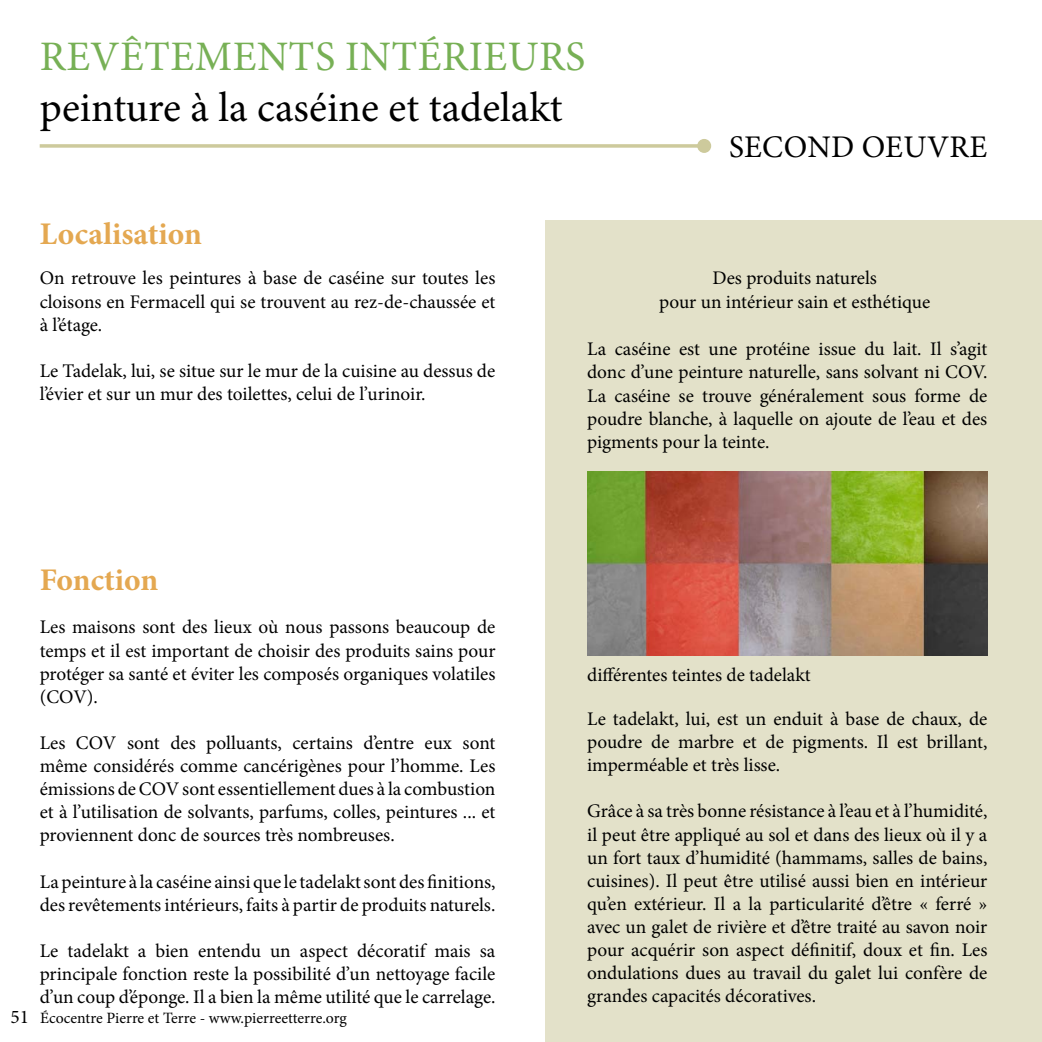
<style>
.page{position:relative;width:1042px;height:1042px;background:#fff}
.page>*{position:absolute;margin:0;border:0;box-sizing:border-box;transform-origin:0 0}
.t1{font:42px "Minion Pro";color:#000}
.t2{font:42px "Minion Pro";letter-spacing:.29em;color:#77b055}
.t3{font:700 31.5px "Minion Pro";color:#e4a851}
.t4{font:31.5px "Minion Pro";color:#000}
.t5{font:19.25px/23.1px "Minion Pro";color:#000;text-align:justify}
.t6{font:15.75px "Minion Pro";color:#000}
</style>
<div class="page">
<div style="left:546px;top:221px;width:496px;height:821px;background:#e3e1c9"></div>
<img style="left:587px;top:471px;width:400px;height:185px">
<svg style="left:40px;top:144px;width:657px;height:4px;background:#d3d0a8"></svg>
<div style="left:697px;top:139px;width:14px;height:14px;background:#cdca9c;border-radius:50%"></div>
<h1 class="t2" style="left:40px;top:29px;width:547px">revêtements intérieurs</h1>
<h1 class="t1" style="left:40px;top:79px;width:524px">peinture à la caséine et tadelakt</h1>
<h2 class="t4" style="left:729px;top:126px;width:259px">second oeuvre</h2>
<h2 class="t3" style="left:40px;top:211px;width:164px">Localisation</h2>
<p class="t5" style="left:40px;top:267px;width:457px">On retrouve les peintures à base de caséine sur toutes les cloisons en Fermacell qui se trouvent au rez-de-chaussée et à l’étage.</p>
<p class="t5" style="left:40px;top:359px;width:457px">Le Tadelak, lui, se situe sur le mur de la cuisine au dessus de l’évier et sur un mur des toilettes, celui de l’urinoir.</p>
<p class="t5" style="left:659px;top:267px;width:272px;text-align:center">Des produits naturels<br>pour un intérieur sain et esthétique</p>
<p class="t5" style="left:587px;top:338px;width:402px">La caséine est une protéine issue du lait. Il s’agit donc d’une peinture naturelle, sans solvant ni COV.<br>La caséine se trouve généralement sous forme de poudre blanche, à laquelle on ajoute de l’eau et des pigments pour la teinte.</p>
<p class="t5" style="left:11px;top:1005px;width:20px">51</p>
<h2 class="t3" style="left:40px;top:558px;width:120px">Fonction</h2>
<p class="t5" style="left:40px;top:616px;width:457px">Les maisons sont des lieux où nous passons beaucoup de temps et il est important de choisir des produits sains pour protéger sa santé et éviter les composés organiques volatiles (COV).</p>
<p class="t5" style="left:40px;top:731px;width:457px">Les COV sont des polluants, certains d’entre eux sont même considérés comme cancérigènes pour l’homme. Les émissions de COV sont essentiellement dues à la combustion et à l’utilisation de solvants, parfums, colles, peintures ... et proviennent donc de sources très nombreuses.</p>
<p class="t5" style="left:40px;top:870px;width:457px">La peinture à la caséine ainsi que le tadelakt sont des finitions, des revêtements intérieurs, faits à partir de produits naturels.</p>
<p class="t5" style="left:40px;top:939px;width:457px">Le tadelakt a bien entendu un aspect décoratif mais sa principale fonction reste la possibilité d’un nettoyage facile d’un coup d’éponge. Il a bien la même utilité que le carrelage.</p>
<p class="t6" style="left:40px;top:1007px;width:308px">écocentre Pierre et Terre - www.pierreetterre.org</p>
<p class="t5" style="left:587px;top:664px;width:225px">différentes teintes de tadelakt</p>
<p class="t5" style="left:587px;top:707px;width:402px">Le tadelakt, lui, est un enduit à base de chaux, de poudre de marbre et de pigments. Il est brillant, imperméable et très lisse.</p>
<p class="t5" style="left:587px;top:800px;width:402px">Grâce à sa très bonne résistance à l’eau et à l’humidité, il peut être appliqué au sol et dans des lieux où il y a un fort taux d’humidité (hammams, salles de bains, cuisines). Il peut être utilisé aussi bien en intérieur qu’en extérieur. Il a la particularité d’être « ferré » avec un galet de rivière et d’être traité au savon noir pour acquérir son aspect définitif, doux et fin. Les ondulations dues au travail du galet lui confère de grandes capacités décoratives.</p>
</div>
